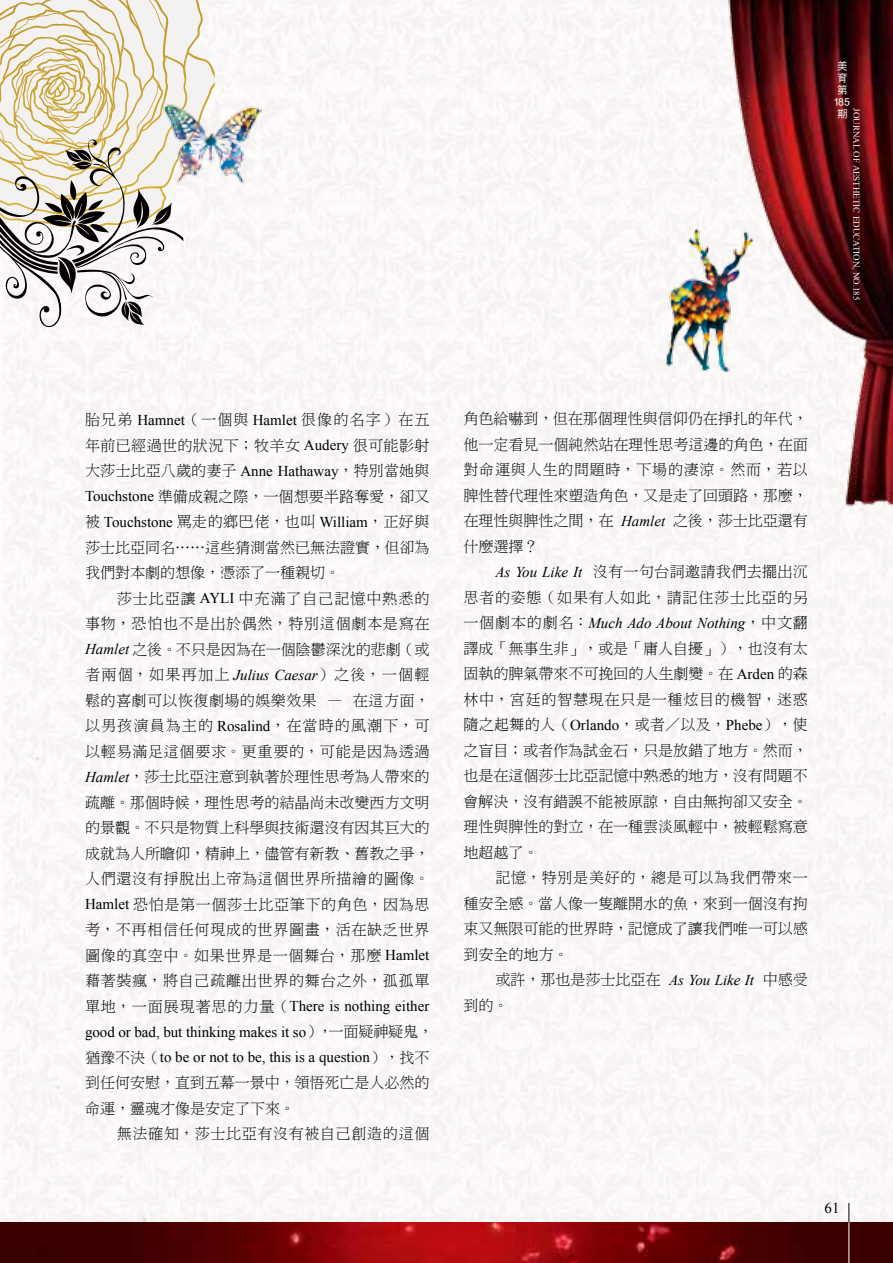
<style>
.page{position:relative;width:893px;height:1263px;background:#fff}
.page>*{position:absolute;margin:0;border:0;box-sizing:border-box;transform-origin:0 0}
.t1{font:15px "DF Ming Lt HKSCS U";color:#000}
.t2{font:15px "DF Ming Lt HKSCS U";letter-spacing:.05em;color:#000}
.t3{font:15px "Times New Roman";color:#000}
.t4{font:15px "DF Ming Lt HKSCS U";letter-spacing:.045em;color:#000}
.t5{font:italic 15px "Times New Roman";color:#000}
.t6{font:15px "DF Ming Lt HKSCS U";letter-spacing:.02em;color:#000}
.t7{font:15px "DF Ming Lt HKSCS U";letter-spacing:.09em;color:#000}
.t8{font:15px "DF Ming Lt HKSCS U";letter-spacing:.08em;color:#000}
.t9{font:15px "DF Ming Lt HKSCS U";letter-spacing:.075em;color:#000}
.t10{font:15px "DF Ming Lt HKSCS U";letter-spacing:.03em;color:#000}
.t11{font:15px "DF Ming Lt HKSCS U";letter-spacing:.025em;color:#000}
.t12{font:15px "DF Ming Lt HKSCS U";letter-spacing:.055em;color:#000}
.t13{font:15px "DF Ming Lt HKSCS U";letter-spacing:.065em;color:#000}
.t14{font:15px "DF Ming Lt HKSCS U";letter-spacing:.035em;color:#000}
.t15{font:10.5px/12px "DF Hei Md HKSCSP U";color:#fff;text-align:center}
.t16{font:9px "Times New Roman";color:#fff}
.s1{font-family:"Times New Roman"}
.s2{font-family:"DF Ming Lt HKSCS U"}
.s3{font-family:"Times New Roman";font-style:italic}
.s4{font-family:"DF Ming Lt HKSCS U";font-style:normal}
</style>
<div class="page">
<div style="left:2px;top:0;width:891px;height:1222px;background:#faf8f6"></div>
<img style="left:0;top:1222px;width:893px;height:41px">
<svg style="left:0;top:0;width:217px;height:329px"></svg>
<img style="left:160px;top:103px;width:101px;height:83px">
<img style="left:659px;top:228px;width:47px;height:143px">
<img style="left:706px;top:0;width:187px;height:520px">
<hr style="left:849px;top:1203px;width:1px;height:60px;background:#fff">
<svg style="left:849px;top:1203px;width:1px;height:19px"></svg>
<p class="t15" style="left:833px;top:60px;width:18px">美育第<br>185期</p>
<p class="t16" style="left:863px;top:108px;width:193px;rotate:90deg">JOURNAL OF AESTHETIC EDUCATION, NO.185</p>
<p class="t8" style="left:85px;top:412px;width:346px">胎兄弟 <span class="s1">Hamnet</span>（一個與 <span class="s1">Hamlet</span> 很像的名字）在五</p>
<p class="t10" style="left:85px;top:438px;width:346px">年前已經過世的狀況下；牧羊女 <span class="s1">Audery</span> 很可能影射</p>
<p class="t1" style="left:85px;top:463px;width:346px">大莎士比亞八歲的妻子 <span class="s1">Anne Hathaway</span>，特別當她與</p>
<p class="t1" style="left:85px;top:489px;width:346px"><span class="s1">Touchstone</span> 準備成親之際，一個想要半路奪愛，卻又</p>
<p class="t3" style="left:85px;top:512px;width:346px"><span class="s2">被</span> Touchstone <span class="s2">罵走的鄉巴佬，也叫</span> William<span class="s2">，正好與</span></p>
<p class="t1" style="left:85px;top:540px;width:346px">莎士比亞同名……這些猜測當然已無法證實，但卻為</p>
<p class="t1" style="left:85px;top:565px;width:257px">我們對本劇的想像，憑添了一種親切。</p>
<p class="t13" style="left:117px;top:591px;width:314px">莎士比亞讓 <span class="s1">AYLI</span> 中充滿了自己記憶中熟悉的</p>
<p class="t2" style="left:85px;top:616px;width:346px">事物，恐怕也不是出於偶然，特別這個劇本是寫在</p>
<p class="t1" style="left:85px;top:642px;width:346px"><span class="s3">Hamlet</span> 之後。不只是因為在一個陰鬱深沈的悲劇（或</p>
<p class="t7" style="left:85px;top:667px;width:346px">者兩個，如果再加上 <span class="s3">Julius Caesar</span>）之後，一個輕</p>
<p class="t14" style="left:85px;top:693px;width:346px">鬆的喜劇可以恢復劇場的娛樂效果 — 在這方面，</p>
<p class="t9" style="left:85px;top:718px;width:346px">以男孩演員為主的 <span class="s1">Rosalind</span>，在當時的風潮下，可</p>
<p class="t2" style="left:85px;top:744px;width:346px">以輕易滿足這個要求。更重要的，可能是因為透過</p>
<p class="t1" style="left:85px;top:769px;width:346px"><span class="s3">Hamlet</span>，莎士比亞注意到執著於理性思考為人帶來的</p>
<p class="t1" style="left:85px;top:795px;width:346px">疏離。那個時候，理性思考的結晶尚未改變西方文明</p>
<p class="t1" style="left:85px;top:820px;width:346px">的景觀。不只是物質上科學與技術還沒有因其巨大的</p>
<p class="t1" style="left:85px;top:846px;width:346px">成就為人所瞻仰，精神上，儘管有新教、舊教之爭，</p>
<p class="t2" style="left:85px;top:871px;width:346px">人們還沒有掙脫出上帝為這個世界所描繪的圖像。</p>
<p class="t4" style="left:85px;top:897px;width:346px"><span class="s1">Hamlet</span> 恐怕是第一個莎士比亞筆下的角色，因為思</p>
<p class="t2" style="left:85px;top:922px;width:346px">考，不再相信任何現成的世界圖畫，活在缺乏世界</p>
<p class="t4" style="left:85px;top:948px;width:346px">圖像的真空中。如果世界是一個舞台，那麼 <span class="s1">Hamlet</span></p>
<p class="t2" style="left:85px;top:973px;width:346px">藉著裝瘋，將自己疏離出世界的舞台之外，孤孤單</p>
<p class="t3" style="left:85px;top:996px;width:346px"><span class="s2">單地，一面展現著思的力量（</span>There is nothing either</p>
<p class="t3" style="left:85px;top:1022px;width:350px">good or bad, but thinking makes it so<span class="s2">），一面疑神疑鬼，</span></p>
<p class="t3" style="left:85px;top:1047px;width:346px"><span class="s2">猶豫不決（</span>to be or not to be, this is a question<span class="s2">），找不</span></p>
<p class="t1" style="left:85px;top:1075px;width:346px">到任何安慰，直到五幕一景中，領悟死亡是人必然的</p>
<p class="t1" style="left:85px;top:1101px;width:212px">命運，靈魂才像是安定了下來。</p>
<p class="t4" style="left:117px;top:1126px;width:314px">無法確知，莎士比亞有沒有被自己創造的這個</p>
<p class="t1" style="left:463px;top:411px;width:346px">角色給嚇到，但在那個理性與信仰仍在掙扎的年代，</p>
<p class="t1" style="left:463px;top:437px;width:346px">他一定看見一個純然站在理性思考這邊的角色，在面</p>
<p class="t12" style="left:463px;top:462px;width:346px">對命運與人生的問題時，下場的淒涼。然而，若以</p>
<p class="t1" style="left:463px;top:488px;width:346px">脾性替代理性來塑造角色，又是走了回頭路，那麼，</p>
<p class="t1" style="left:463px;top:513px;width:346px">在理性與脾性之間，在 <span class="s3">Hamlet</span> 之後，莎士比亞還有</p>
<p class="t1" style="left:463px;top:539px;width:76px">什麼選擇？</p>
<p class="t11" style="left:495px;top:564px;width:314px"><span class="s3">As You Like It</span> 沒有一句台詞邀請我們去擺出沉</p>
<p class="t2" style="left:463px;top:590px;width:346px">思者的姿態（如果有人如此，請記住莎士比亞的另</p>
<p class="t5" style="left:463px;top:612px;width:346px"><span class="s4">一個劇本的劇名：</span>Much Ado About Nothing<span class="s4">，中文翻</span></p>
<p class="t1" style="left:463px;top:641px;width:346px">譯成「無事生非」，或是「庸人自擾」），也沒有太</p>
<p class="t1" style="left:463px;top:666px;width:346px">固執的脾氣帶來不可挽回的人生劇變。在 <span class="s1">Arden</span> 的森</p>
<p class="t2" style="left:463px;top:692px;width:346px">林中，宮廷的智慧現在只是一種炫目的機智，迷惑</p>
<p class="t6" style="left:463px;top:717px;width:346px">隨之起舞的人（<span class="s1">Orlando</span>，或者／以及，<span class="s1">Phebe</span>），使</p>
<p class="t1" style="left:463px;top:743px;width:346px">之盲目；或者作為試金石，只是放錯了地方。然而，</p>
<p class="t1" style="left:463px;top:768px;width:346px">也是在這個莎士比亞記憶中熟悉的地方，沒有問題不</p>
<p class="t1" style="left:463px;top:794px;width:346px">會解決，沒有錯誤不能被原諒，自由無拘卻又安全。</p>
<p class="t1" style="left:463px;top:819px;width:346px">理性與脾性的對立，在一種雲淡風輕中，被輕鬆寫意</p>
<p class="t1" style="left:463px;top:845px;width:76px">地超越了。</p>
<p class="t2" style="left:495px;top:870px;width:314px">記憶，特別是美好的，總是可以為我們帶來一</p>
<p class="t1" style="left:463px;top:896px;width:346px">種安全感。當人像一隻離開水的魚，來到一個沒有拘</p>
<p class="t1" style="left:463px;top:921px;width:346px">束又無限可能的世界時，記憶成了讓我們唯一可以感</p>
<p class="t1" style="left:463px;top:947px;width:106px">到安全的地方。</p>
<p class="t1" style="left:495px;top:972px;width:314px">或許，那也是莎士比亞在 <span class="s3">As You Like It</span> 中感受</p>
<p class="t1" style="left:463px;top:998px;width:46px">到的。</p>
<p class="t3" style="left:825px;top:1198px;width:16px">61</p>
</div>
